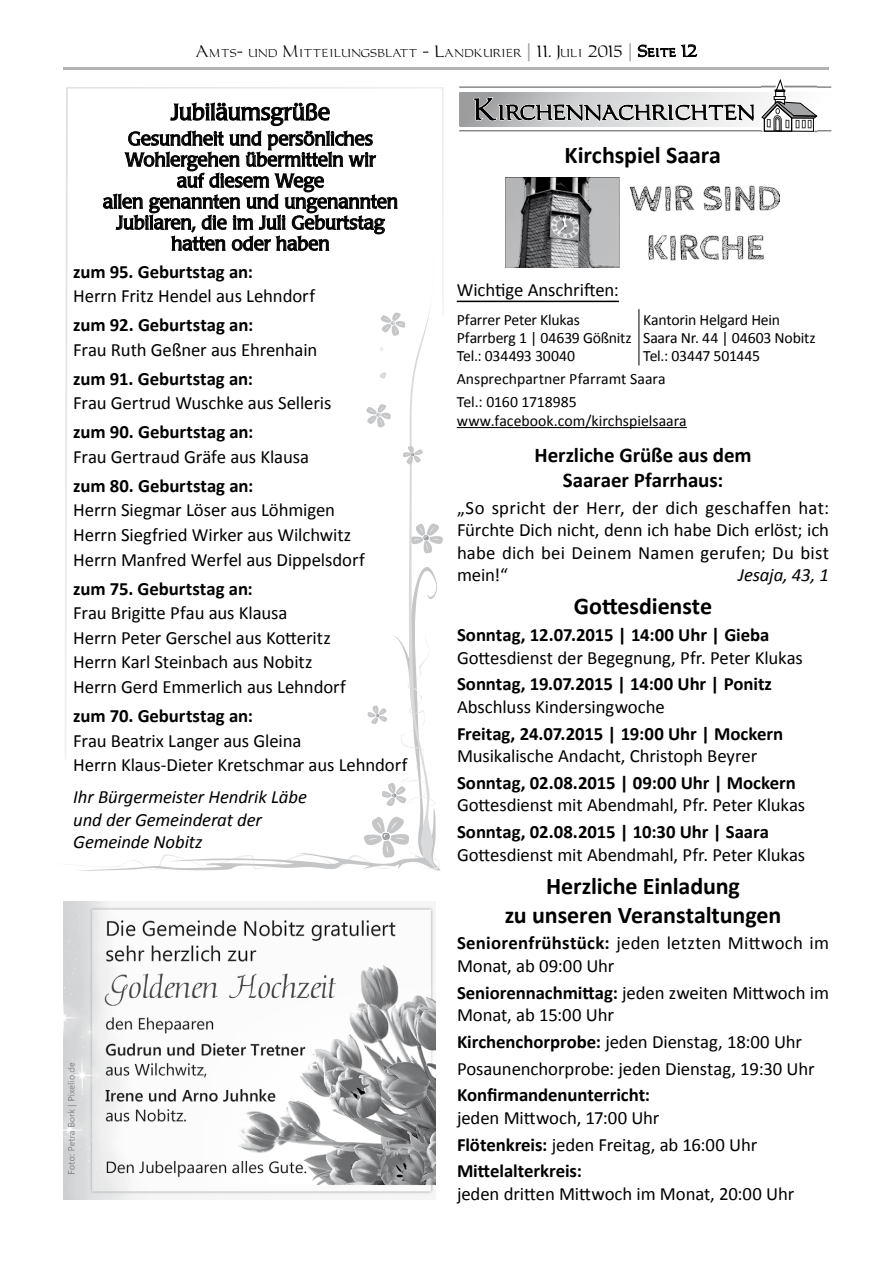
<style>
.page{position:relative;width:893px;height:1263px;background:#fff}
.page>*{position:absolute;margin:0;border:0;box-sizing:border-box;transform-origin:0 0}
.t1{font:700 24px/28.8px "Calibri";letter-spacing:-.005em;color:#000;text-align:center}
.t2{font:22.5px "Poppl Laudatio";letter-spacing:-.01em;color:#000}
.t3{font:700 21px/25.2px "Calibri";letter-spacing:-.005em;color:#000;text-align:center}
.t4{font:18.75px/24.6px "Calibri";letter-spacing:-.005em;color:#000}
.t5{font:700 18.75px "Calibri";letter-spacing:-.005em;color:#000}
.t6{font:18.75px/21px "Poppl Laudatio";letter-spacing:-.005em;color:#000;text-align:center}
.t7{font:italic 18.75px/22.8px "Calibri";letter-spacing:-.005em;color:#000}
.t8{font:15.75px/18px "Calibri";letter-spacing:-.005em;color:#000}
.t9{font:15px "Carleton";color:#000}
.s1{font-size:18px;color:#9c9d9f}
.s2{font-weight:700}
</style>
<div class="page">
<hr style="left:64px;top:67px;width:765px;height:2px;background:#b1b2b4">
<svg style="left:638px;top:44px;width:59px;height:14px"></svg>
<hr style="left:457px;top:301px;width:162px;height:1px;background:#000">
<hr style="left:457px;top:427px;width:230px;height:1px;background:#000">
<hr style="left:639px;top:309px;width:1px;height:56px;background:#000">
<img style="left:506px;top:178px;width:274px;height:90px">
<svg style="left:459px;top:79px;width:372px;height:54px"></svg>
<svg style="left:65px;top:102px;width:379px;height:769px"></svg>
<img style="left:64px;top:901px;width:372px;height:298px">
<p class="t9" style="left:196px;top:42px;width:503px">Amts- und Mitteilungsblatt – Landkurier <span class="s1">|</span> 11. Juli 2015 <span class="s1">|</span> Seite 12</p>
<p class="t2" style="left:171px;top:100px;width:161px">Jubiläumsgrüße</p>
<p class="t6" style="left:103px;top:129px;width:297px">Gesundheit und persönliches<br>Wohlergehen übermitteln wir<br>auf diesem Wege<br>allen genannten und ungenannten<br>Jubilaren, die im Juli Geburtstag hatten oder haben</p>
<p class="t5" style="left:73px;top:259px;width:181px">zum 95. Geburtstag an:</p>
<p class="t4" style="left:73px;top:284px;width:243px">Herrn Fritz Hendel aus Lehndorf</p>
<p class="t5" style="left:73px;top:313px;width:182px">zum 92. Geburtstag an:</p>
<p class="t4" style="left:73px;top:337px;width:246px">Frau Ruth Geßner aus Ehrenhain</p>
<p class="t5" style="left:73px;top:366px;width:181px">zum 91. Geburtstag an:</p>
<p class="t4" style="left:73px;top:391px;width:260px">Frau Gertrud Wuschke aus Selleris</p>
<p class="t5" style="left:73px;top:420px;width:182px">zum 90. Geburtstag an:</p>
<p class="t4" style="left:73px;top:444px;width:237px">Frau Gertraud Gräfe aus Klausa</p>
<p class="t5" style="left:73px;top:473px;width:182px">zum 80. Geburtstag an:</p>
<p class="t4" style="left:73px;top:498px;width:293px">Herrn Siegmar Löser aus Löhmigen<br>Herrn Siegfried Wirker aus Wilchwitz<br>Herrn Manfred Werfel aus Dippelsdorf</p>
<p class="t5" style="left:73px;top:576px;width:181px">zum 75. Geburtstag an:</p>
<p class="t4" style="left:73px;top:601px;width:274px">Frau Brigitte Pfau aus Klausa<br>Herrn Peter Gerschel aus Kotteritz<br>Herrn Karl Steinbach aus Nobitz<br>Herrn Gerd Emmerlich aus Lehndorf</p>
<p class="t5" style="left:73px;top:704px;width:181px">zum 70. Geburtstag an:</p>
<p class="t4" style="left:73px;top:728px;width:336px">Frau Beatrix Langer aus Gleina<br>Herrn Klaus-Dieter Kretschmar aus Lehndorf</p>
<p class="t7" style="left:73px;top:784px;width:235px">Ihr Bürgermeister Hendrik Läbe und der Gemeinderat der<br>Gemeinde Nobitz</p>
<p class="t1" style="left:565px;top:140px;width:158px">Kirchspiel Saara</p>
<p class="t4" style="left:457px;top:278px;width:164px">Wichtige Anschriften:</p>
<p class="t8" style="left:457px;top:311px;width:176px">Pfarrer Peter Klukas<br>Pfarrberg 1 | 04639 Gößnitz<br>Tel.: 034493 30040</p>
<p class="t8" style="left:643px;top:311px;width:174px">Kantorin Helgard Hein<br>Saara Nr. 44 | 04603 Nobitz<br>Tel.: 03447 501445</p>
<p class="t8" style="left:457px;top:368px;width:210px;line-height:22.5px">Ansprechpartner Pfarramt Saara<br>Tel.: 0160 1718985</p>
<p class="t8" style="left:457px;top:412px;width:232px">www.facebook.com/kirchspielsaara</p>
<p class="t3" style="left:534px;top:442px;width:219px">Herzliche Grüße aus dem<br>Saaraer Pfarrhaus:</p>
<p class="t4" style="left:457px;top:496px;width:374px;line-height:22.5px;text-align:justify">„So spricht der Herr, der dich geschaffen hat:<br>Fürchte Dich nicht, denn ich habe Dich erlöst; ich habe dich bei Deinem Namen gerufen; Du bist mein!“</p>
<p class="t7" style="left:738px;top:563px;width:92px">Jesaja, 43, 1</p>
<p class="t1" style="left:574px;top:592px;width:140px">Gottesdienste</p>
<p class="t5" style="left:457px;top:623px;width:314px">Sonntag, 12.07.2015 | 14:00 Uhr | Gieba</p>
<p class="t4" style="left:457px;top:645px;width:347px">Gottesdienst der Begegnung, Pfr. Peter Klukas</p>
<p class="t5" style="left:457px;top:672px;width:317px">Sonntag, 19.07.2015 | 14:00 Uhr | Ponitz</p>
<p class="t4" style="left:457px;top:694px;width:209px">Abschluss Kindersingwoche</p>
<p class="t5" style="left:457px;top:721px;width:328px">Freitag, 24.07.2015 | 19:00 Uhr | Mockern</p>
<p class="t4" style="left:457px;top:744px;width:302px">Musikalische Andacht, Christoph Beyrer</p>
<p class="t5" style="left:457px;top:771px;width:340px">Sonntag, 02.08.2015 | 09:00 Uhr | Mockern</p>
<p class="t4" style="left:457px;top:793px;width:350px">Gottesdienst mit Abendmahl, Pfr. Peter Klukas</p>
<p class="t5" style="left:457px;top:820px;width:313px">Sonntag, 02.08.2015 | 10:30 Uhr | Saara</p>
<p class="t4" style="left:457px;top:842px;width:350px">Gottesdienst mit Abendmahl, Pfr. Peter Klukas</p>
<p class="t1" style="left:505px;top:871px;width:278px">Herzliche Einladung<br>zu unseren Veranstaltungen</p>
<p class="t4" style="left:457px;top:932px;width:374px;line-height:22.5px"><span class="s2">Seniorenfrühstück:</span> jeden letzten Mittwoch im<br>Monat, ab 09:00 Uhr</p>
<p class="t4" style="left:457px;top:981px;width:374px;line-height:22.5px"><span class="s2">Seniorennachmittag:</span> jeden zweiten Mittwoch im<br>Monat, ab 15:00 Uhr</p>
<p class="t4" style="left:457px;top:1028px;width:359px;line-height:26.7px"><span class="s2">Kirchenchorprobe:</span> jeden Dienstag, 18:00 Uhr<br>Posaunenchorprobe: jeden Dienstag, 19:30 Uhr</p>
<p class="t5" style="left:457px;top:1083px;width:195px">Konfirmandenunterricht:</p>
<p class="t4" style="left:457px;top:1104px;width:302px;line-height:26.7px">jeden Mittwoch, 17:00 Uhr<br><span class="s2">Flötenkreis:</span> jeden Freitag, ab 16:00 Uhr<br><span class="s2">Mittelalterkreis:</span></p>
<p class="t4" style="left:457px;top:1181px;width:339px">jeden dritten Mittwoch im Monat, 20:00 Uhr</p>
</div>
